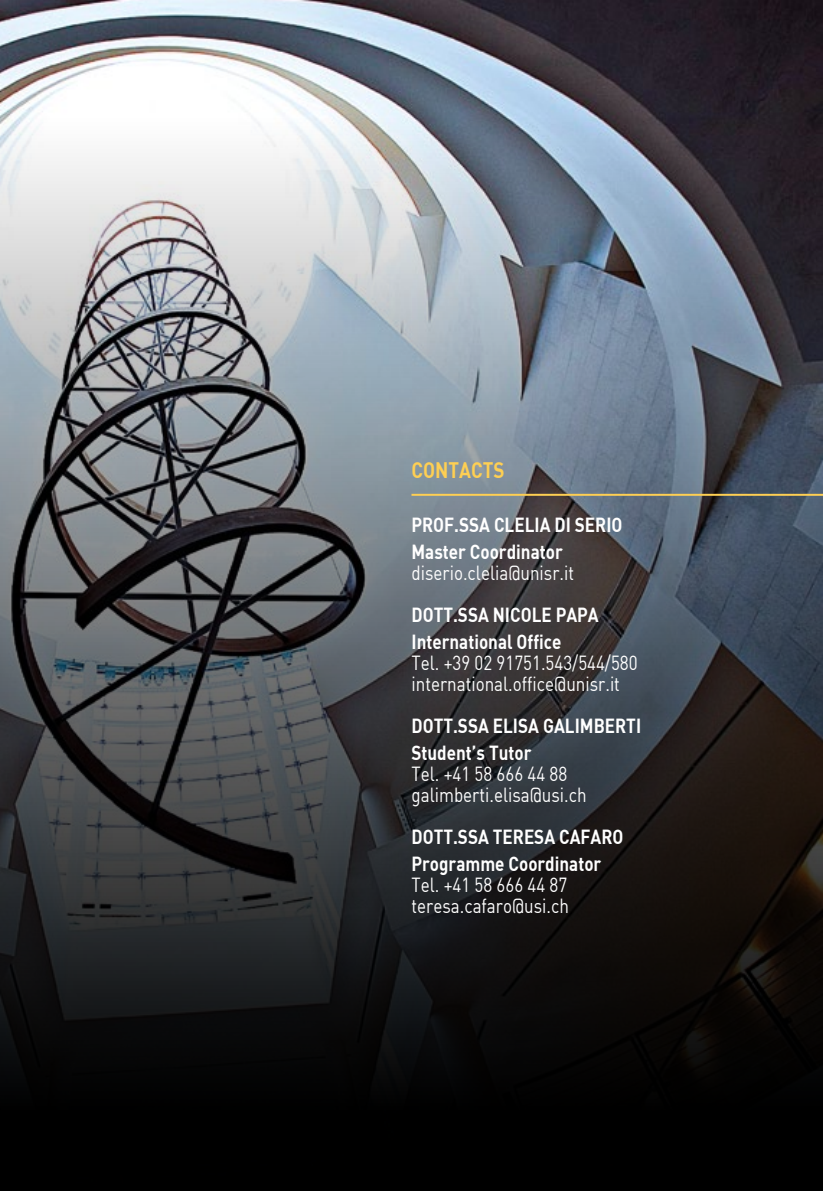
<style>
.page{position:relative;width:823px;height:1191px;background:#fff}
.page>*{position:absolute;margin:0;border:0;box-sizing:border-box;transform-origin:0 0}
.t1{font:22px "DIN Bold";color:#fecf53;scale:.85 1}
.t2{font:20px/21px "DIN";color:#fff;scale:.85 1}
.t3{font:20px/27px "DIN Bold";color:#fff;scale:.85 1}
</style>
<div class="page">
<img style="left:0;top:0;width:822px;height:1191px">
<hr style="left:411px;top:494px;width:411px;height:2px;background:#fecf53">
<p class="t1" style="left:411px;top:456px;width:111px">CONTACTS</p>
<p class="t3" style="left:411px;top:510px;width:249px">PROF.SSA CLELIA DI SERIO<br>Master Coordinator</p>
<p class="t2" style="left:411px;top:561px;width:193px">diserio.clelia@unisr.it</p>
<p class="t3" style="left:411px;top:600px;width:222px">DOTT.SSA NICOLE PAPA<br>International Office</p>
<p class="t2" style="left:411px;top:651px;width:267px">Tel. +39 02 91751.543/544/580 international.office@unisr.it</p>
<p class="t3" style="left:411px;top:711px;width:271px">DOTT.SSA ELISA GALIMBERTI<br>Student’s Tutor</p>
<p class="t2" style="left:411px;top:762px;width:207px">Tel. +41 58 666 44 88 galimberti.elisa@usi.ch</p>
<p class="t3" style="left:411px;top:822px;width:251px">DOTT.SSA TERESA CAFARO<br>Programme Coordinator</p>
<p class="t2" style="left:411px;top:873px;width:187px">Tel. +41 58 666 44 87 teresa.cafaro@usi.ch</p>
</div>
